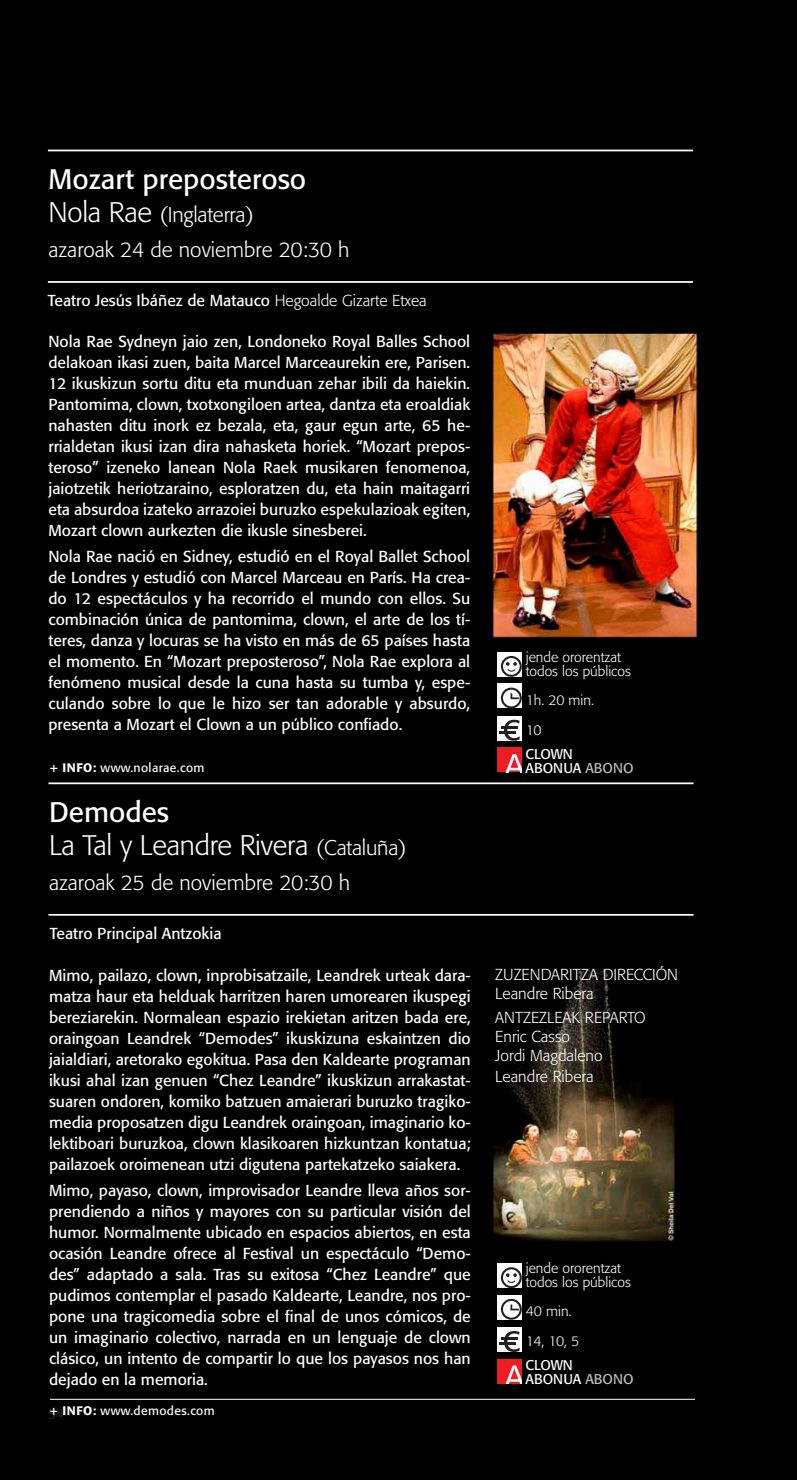
<style>
.page{position:relative;width:797px;height:1480px;background:#fff}
.page>*{position:absolute;margin:0;border:0;box-sizing:border-box;transform-origin:0 0}
.t1{font:300 28px/33.6px "Formata";letter-spacing:-.01em;color:#fff}
.t2{font:28px "Formata";color:#fff}
.t3{font:300 21px/35.2px "Formata";color:#fff}
.t4{font:15.75px/21px "Formata";color:#fff;text-align:justify}
.t5{font:300 15.75px/18.9px "Formata";color:#fff}
.t6{font:300 14px/30.1px "Formata";color:#fff}
.t7{font:14px/14px "Formata";color:#fff}
.t8{font:12.25px "Formata";letter-spacing:.03em;color:#fff}
.s1{font-size:28px}
.s2{font-weight:300}
.s3{font-weight:500}
.s4{font-weight:400}
.s5{font-size:21px}
.s6{font-size:14px;color:#231f20}
.s7{color:#bcbdc0}
</style>
<div class="page">
<img style="left:0;top:0;width:797px;height:1480px">
<hr style="left:50px;top:1399px;width:645px;height:1px;background:#fff">
<hr style="left:48px;top:150px;width:645px;height:1px;background:#fff">
<hr style="left:48px;top:281px;width:645px;height:2px;background:#fff">
<hr style="left:48px;top:782px;width:645px;height:2px;background:#fff">
<hr style="left:48px;top:914px;width:645px;height:2px;background:#fff">
<svg style="left:497px;top:683px;width:24px;height:25px"></svg>
<svg style="left:502px;top:689px;width:19px;height:18px"></svg>
<div style="left:501px;top:688px;width:21px;height:20px;border:2px solid #231f20;border-radius:50%"></div>
<svg style="left:510px;top:693px;width:9px;height:6px"></svg>
<div style="left:497px;top:716px;width:24px;height:24px;background:#fff"></div>
<svg style="left:499px;top:720px;width:21px;height:21px"></svg>
<div style="left:497px;top:652px;width:24px;height:25px;background:#fff"></div>
<svg style="left:502px;top:657px;width:19px;height:19px"></svg>
<div style="left:501px;top:656px;width:21px;height:21px;border:2px solid #231f20;border-radius:50%"></div>
<svg style="left:506px;top:662px;width:11px;height:10px"></svg>
<div style="left:497px;top:1295px;width:24px;height:25px;background:#fff"></div>
<svg style="left:502px;top:1300px;width:19px;height:19px"></svg>
<div style="left:501px;top:1299px;width:21px;height:21px;border:2px solid #231f20;border-radius:50%"></div>
<svg style="left:510px;top:1305px;width:9px;height:5px"></svg>
<div style="left:497px;top:1327px;width:24px;height:25px;background:#fff"></div>
<svg style="left:499px;top:1331px;width:21px;height:21px"></svg>
<div style="left:497px;top:1263px;width:24px;height:25px;background:#fff"></div>
<svg style="left:502px;top:1268px;width:19px;height:19px"></svg>
<div style="left:501px;top:1267px;width:21px;height:21px;border:2px solid #231f20;border-radius:50%"></div>
<svg style="left:506px;top:1273px;width:11px;height:10px"></svg>
<div style="left:497px;top:1359px;width:24px;height:25px;background:#ee1d23"></div>
<svg style="left:505px;top:1365px;width:16px;height:19px"></svg>
<div style="left:497px;top:748px;width:24px;height:24px;background:#ee1d23"></div>
<svg style="left:506px;top:754px;width:15px;height:18px"></svg>
<h1 class="t2" style="left:48px;top:166px;width:259px">Mozart preposteroso</h1>
<h2 class="t3" style="left:48px;top:199px;width:303px"><span class="s1">Nola Rae</span> (Inglaterra)<br>azaroak 24 de noviembre 20:30 h</h2>
<p class="t4" style="left:48px;top:291px;width:380px">Teatro Jesús Ibáñez de Matauco <span class="s2">Hegoalde Gizarte Etxea</span></p>
<p class="t4" style="left:48px;top:332px;width:423px">Nola Rae Sydneyn jaio zen, Londoneko Royal Balles School delakoan ikasi zuen, baita Marcel Marceaurekin ere, Parisen.<br>12 ikuskizun sortu ditu eta munduan zehar ibili da haiekin.<br>Pantomima, clown, txotxongiloen artea, dantza eta eroaldiak nahasten ditu inork ez bezala, eta, gaur egun arte, 65 he&shy;rrialdetan ikusi izan dira nahasketa horiek. “Mozart prepos&shy;teroso” izeneko lanean Nola Raek musikaren fenomenoa, jaiotzetik heriotzaraino, esploratzen du, eta hain maitagarri eta absurdoa izateko arrazoiei buruzko espekulazioak egiten, Mozart clown aurkezten die ikusle sinesberei.</p>
<p class="t4" style="left:48px;top:547px;width:423px">Nola Rae nació en Sidney, estudió en el Royal Ballet School de Londres y estudió con Marcel Marceau en París. Ha crea&shy;do 12 espectáculos y ha recorrido el mundo con ellos. Su combinación única de pantomima, clown, el arte de los tí&shy;teres, danza y locuras se ha visto en más de 65 países hasta el momento. En “Mozart preposteroso”, Nola Rae explora al fenómeno musical desde la cuna hasta su tumba y, espe&shy;culando sobre lo que le hizo ser tan adorable y absurdo, presenta a Mozart el Clown a un público confiado.</p>
<p class="t8" style="left:50px;top:762px;width:156px"><span class="s3">+ INFO:</span> www.nolarae.com</p>
<h1 class="t1" style="left:49px;top:797px;width:359px"><span class="s4">Demodes<br></span>La Tal y Leandre Rivera <span class="s5">(Cataluña)</span></h1>
<h2 class="t3" style="left:49px;top:867px;width:303px">azaroak 25 de noviembre 20:30 h</h2>
<p class="t4" style="left:50px;top:924px;width:173px">Teatro Principal Antzokia</p>
<p class="t4" style="left:49px;top:966px;width:423px">Mimo, pailazo, clown, inprobisatzaile, Leandrek urteak dara&shy;matza haur eta helduak harritzen haren umorearen ikuspegi bereziarekin. Normalean espazio irekietan aritzen bada ere, oraingoan Leandrek “Demodes” ikuskizuna eskaintzen dio jaialdiari, aretorako egokitua. Pasa den Kaldearte programan ikusi ahal izan genuen “Chez Leandre” ikuskizun arrakastat&shy;suaren ondoren, komiko batzuen amaierari buruzko tragiko&shy;media proposatzen digu Leandrek oraingoan, imaginario ko&shy;lektiboari buruzkoa, clown klasikoaren hizkuntzan kontatua; pailazoek oroimenean utzi digutena partekatzeko saiakera.</p>
<p class="t4" style="left:49px;top:1181px;width:423px">Mimo, payaso, clown, improvisador Leandre lleva años sor&shy;prendiendo a niños y mayores con su particular visión del humor. Normalmente ubicado en espacios abiertos, en esta ocasión Leandre ofrece al Festival un espectáculo “Demo&shy;des” adaptado a sala. Tras su exitosa “Chez Leandre” que pudimos contemplar el pasado Kaldearte, Leandre, nos pro&shy;pone una tragicomedia sobre el final de unos cómicos, de un imaginario colectivo, narrada en un lenguaje de clown clásico, un intento de compartir lo que los payasos nos han dejado en la memoria.</p>
<p class="t8" style="left:48px;top:1405px;width:168px"><span class="s6">54</span><span class="s3">+ INFO:</span> www.demodes.com</p>
<p class="t6" style="left:526px;top:651px;width:107px;line-height:14px">jende ororentzat todos los públicos</p>
<p class="t6" style="left:526px;top:686px;width:70px">1h. 20 min.<br>10</p>
<p class="t7" style="left:525px;top:748px;width:109px">CLOWN<br>ABONUA <span class="s7">ABONO</span></p>
<p class="t5" style="left:495px;top:966px;width:184px">ZUZENDARITZA DIRECCIÓN<br>Leandre Ribera</p>
<p class="t5" style="left:495px;top:1009px;width:152px">ANTZEZLEAK REPARTO<br>Enric Casso<br>Jordi Magdaleno</p>
<p class="t5" style="left:495px;top:1068px;width:100px">Leandre Ribera</p>
<p class="t6" style="left:526px;top:1262px;width:107px;line-height:14px">jende ororentzat todos los públicos</p>
<p class="t6" style="left:526px;top:1297px;width:55px">40 min.<br>14, 10, 5</p>
<p class="t7" style="left:525px;top:1359px;width:109px">CLOWN<br>ABONUA <span class="s7">ABONO</span></p>
</div>
